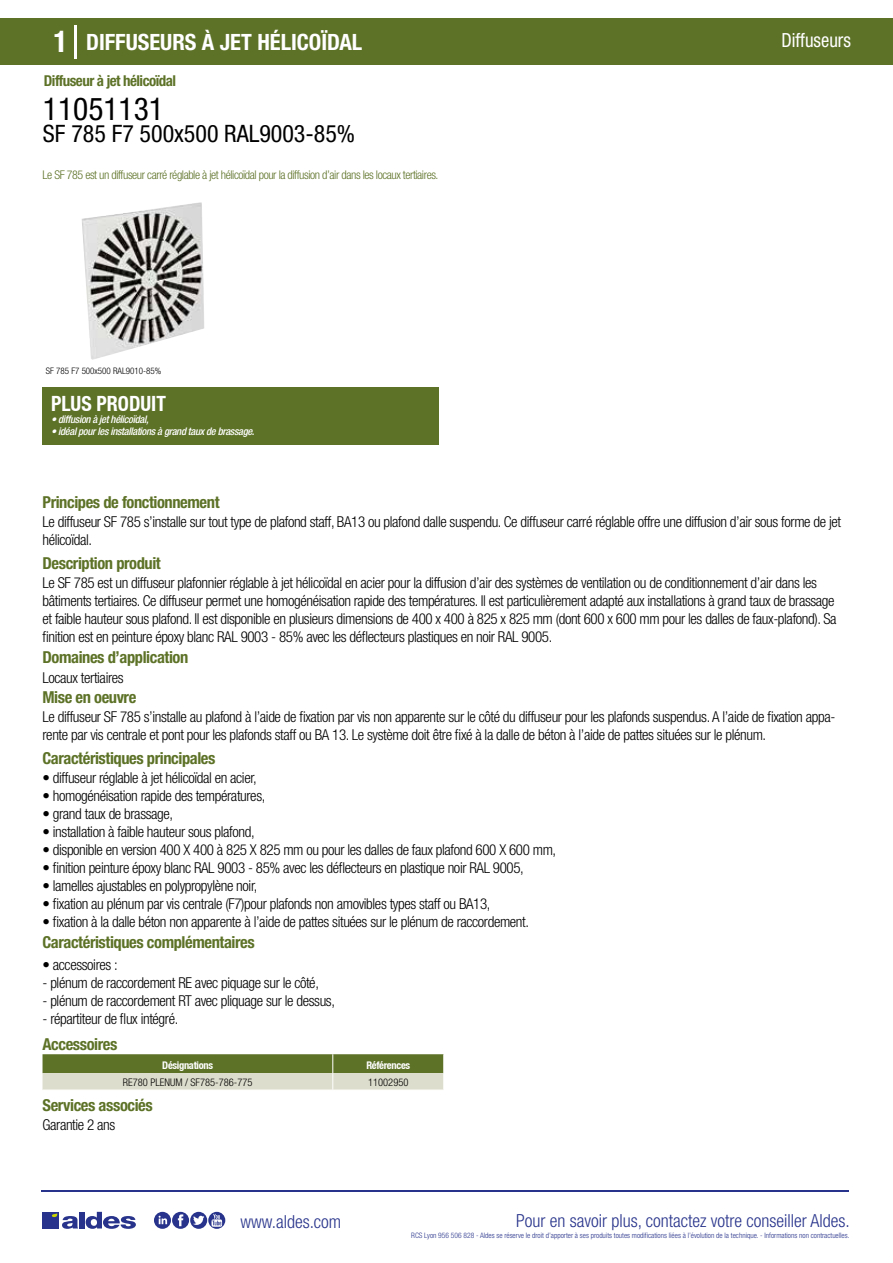
<style>
.page{position:relative;width:893px;height:1263px;background:#fff}
.page>*{position:absolute;margin:0;border:0;box-sizing:border-box;transform-origin:0 0}
.t1{font:condensed 31.5px "Helvetica Neue LT Std";color:#000}
.t2{font:condensed 24px "Helvetica Neue LT Std";color:#000}
.t3{font:700 condensed 22.5px "Helvetica Neue LT Std";color:#fff}
.t4{font:700 condensed 21px "Helvetica Neue";color:#fff;scale:.95 1}
.t5{font:condensed 19.5px "Helvetica Neue LT Std";color:#fff;scale:.95 1}
.t6{font:300 condensed 18px "Helvetica Neue";color:#28348b}
.t7{font:700 condensed 16.5px "Helvetica Neue LT Std";letter-spacing:-.025em;color:#5d7227}
.t8{font:300 condensed 15px/18px "Helvetica Neue LT Std";letter-spacing:-.025em;color:#000}
.t9{font:700 condensed 15px "Helvetica Neue LT Std";letter-spacing:-.035em;color:#5d7227}
.t10{font:300 condensed 12px "Helvetica Neue LT Std";letter-spacing:-.035em;color:#5d7227}
.t11{font:italic 500 condensed 10.5px "Helvetica Neue";letter-spacing:-.03em;color:#fff}
.t12{font:300 condensed 10.5px "Helvetica Neue";color:#000}
.t13{font:700 condensed 10.5px "Helvetica Neue";letter-spacing:-.03em;color:#fff}
.t14{font:300 condensed 9px "Helvetica Neue";color:#000}
.t15{font:300 condensed 7.5px "Helvetica Neue";color:#28348b}
.s1{font-size:30px}
</style>
<div class="page">
<div style="left:0;top:18px;width:893px;height:46px;background:#5d7227"></div>
<div style="left:43px;top:387px;width:396px;height:57px;background:#5d7227"></div>
<hr style="left:74px;top:25px;width:2px;height:33px;background:#fff">
<svg style="left:81px;top:202px;width:123px;height:158px"></svg>
<svg style="left:43px;top:1054px;width:401px;height:36px;background:#9ba678"></svg>
<hr style="left:41px;top:1190px;width:808px;height:1px;background:#28348b">
<svg style="left:154px;top:1212px;width:71px;height:17px"></svg>
<div style="left:42px;top:1212px;width:17px;height:16px;background:#28348b"></div>
<div style="left:79px;top:1212px;width:5px;height:16px;background:#28348b"></div>
<svg style="left:86px;top:1212px;width:50px;height:17px"></svg>
<svg style="left:52px;top:1213px;width:26px;height:16px"></svg>
<h3 class="t3" style="left:54px;top:28px;width:310px"><span class="s1">1</span> DIFFUSEURS À JET HÉLICOÏDAL</h3>
<h3 class="t5" style="left:781px;top:29px;width:75px">Diffuseurs</h3>
<p class="t9" style="left:44px;top:71px;width:134px">Diffuseur à jet hélicoïdal</p>
<h1 class="t1" style="left:43px;top:91px;width:122px">11051131</h1>
<h2 class="t2" style="left:43px;top:120px;width:314px">SF 785 F7 500x500 RAL9003-85%</h2>
<p class="t10" style="left:43px;top:167px;width:397px">Le SF 785 est un diffuseur carré réglable à jet hélicoïdal pour la diffusion d’air dans les locaux tertiaires.</p>
<p class="t14" style="left:46px;top:365px;width:117px">SF 785 F7 500x500 RAL9010-85%</p>
<p class="t14" style="left:46px;top:365px;width:56px">Diffuseur SF 785</p>
<h3 class="t4" style="left:51px;top:391px;width:122px">PLUS PRODUIT</h3>
<p class="t11" style="left:51px;top:413px;width:99px">• diffusion à jet hélicoïdal,</p>
<p class="t11" style="left:51px;top:425px;width:205px">• idéal pour les installations à grand taux de brassage.</p>
<p class="t7" style="left:43px;top:492px;width:179px">Principes de fonctionnement</p>
<p class="t8" style="left:43px;top:513px;width:800px">Le diffuseur SF 785 s’installe sur tout type de plafond staff, BA13 ou plafond dalle suspendu. Ce diffuseur carré réglable offre une diffusion d’air sous forme de jet hélicoïdal.</p>
<p class="t8" style="left:43px;top:573px;width:795px">Le SF 785 est un diffuseur plafonnier réglable à jet hélicoïdal en acier pour la diffusion d’air des systèmes de ventilation ou de conditionnement d’air dans les bâtiments tertiaires. Ce diffuseur permet une homogénéisation rapide des températures. Il est particulièrement adapté aux installations à grand taux de brassage et faible hauteur sous plafond. Il est disponible en plusieurs dimensions de 400 x 400 à 825 x 825 mm (dont 600 x 600 mm pour les dalles de faux-plafond). Sa finition est en peinture époxy blanc RAL 9003 - 85% avec les déflecteurs plastiques en noir RAL 9005.</p>
<p class="t8" style="left:43px;top:668px;width:83px">Locaux tertiaires</p>
<p class="t8" style="left:43px;top:708px;width:794px">Le diffuseur SF 785 s’installe au plafond à l’aide de fixation par vis non apparente sur le côté du diffuseur pour les plafonds suspendus. A l’aide de fixation appa&shy;rente par vis centrale et pont pour les plafonds staff ou BA 13. Le système doit être fixé à la dalle de béton à l’aide de pattes situées sur le plénum.</p>
<p class="t7" style="left:43px;top:553px;width:120px">Description produit</p>
<p class="t7" style="left:43px;top:647px;width:147px">Domaines d’application</p>
<p class="t7" style="left:43px;top:687px;width:95px">Mise en oeuvre</p>
<p class="t7" style="left:43px;top:748px;width:174px">Caractéristiques principales</p>
<p class="t8" style="left:43px;top:768px;width:216px">• diffuseur réglable à jet hélicoïdal en acier,</p>
<p class="t8" style="left:43px;top:786px;width:224px">• homogénéisation rapide des températures,</p>
<p class="t8" style="left:43px;top:804px;width:132px">• grand taux de brassage,</p>
<p class="t8" style="left:43px;top:822px;width:214px">• installation à faible hauteur sous plafond,</p>
<p class="t8" style="left:43px;top:840px;width:515px">• disponible en version 400 X 400 à 825 X 825 mm ou pour les dalles de faux plafond 600 X 600 mm,</p>
<p class="t8" style="left:43px;top:858px;width:483px">• finition peinture époxy blanc RAL 9003 - 85% avec les déflecteurs en plastique noir RAL 9005,</p>
<p class="t8" style="left:43px;top:876px;width:216px">• lamelles ajustables en polypropylène noir,</p>
<p class="t8" style="left:43px;top:894px;width:449px">• fixation au plénum par vis centrale (F7)pour plafonds non amovibles types staff ou BA13,</p>
<p class="t8" style="left:43px;top:912px;width:488px">• fixation à la dalle béton non apparente à l’aide de pattes situées sur le plénum de raccordement.</p>
<p class="t8" style="left:43px;top:956px;width:77px">• accessoires :</p>
<p class="t8" style="left:43px;top:974px;width:278px">- plénum de raccordement RE avec piquage sur le côté,</p>
<p class="t8" style="left:43px;top:992px;width:294px">- plénum de raccordement RT avec pliquage sur le dessus,</p>
<p class="t8" style="left:43px;top:1010px;width:137px">- répartiteur de flux intégré.</p>
<p class="t7" style="left:43px;top:932px;width:214px">Caractéristiques complémentaires</p>
<p class="t7" style="left:43px;top:1034px;width:76px">Accessoires</p>
<p class="t13" style="left:162px;top:1059px;width:52px">Désignations</p>
<p class="t13" style="left:366px;top:1059px;width:45px">Références</p>
<p class="t12" style="left:123px;top:1076px;width:131px">RE780 PLENUM / SF785-786-775</p>
<p class="t12" style="left:368px;top:1076px;width:42px">11002950</p>
<p class="t7" style="left:43px;top:1095px;width:112px">Services associés</p>
<p class="t8" style="left:43px;top:1115px;width:74px">Garantie 2 ans</p>
<p class="t6" style="left:240px;top:1211px;width:102px">www.aldes.com</p>
<p class="t6" style="left:516px;top:1211px;width:335px">Pour en savoir plus, contactez votre conseiller Aldes.</p>
<p class="t15" style="left:411px;top:1230px;width:440px">RCS Lyon 956 506 828 - Aldes se réserve le droit d’apporter à ses produits toutes modifications liées à l’évolution de la technique. - Informations non contractuelles.</p>
</div>
